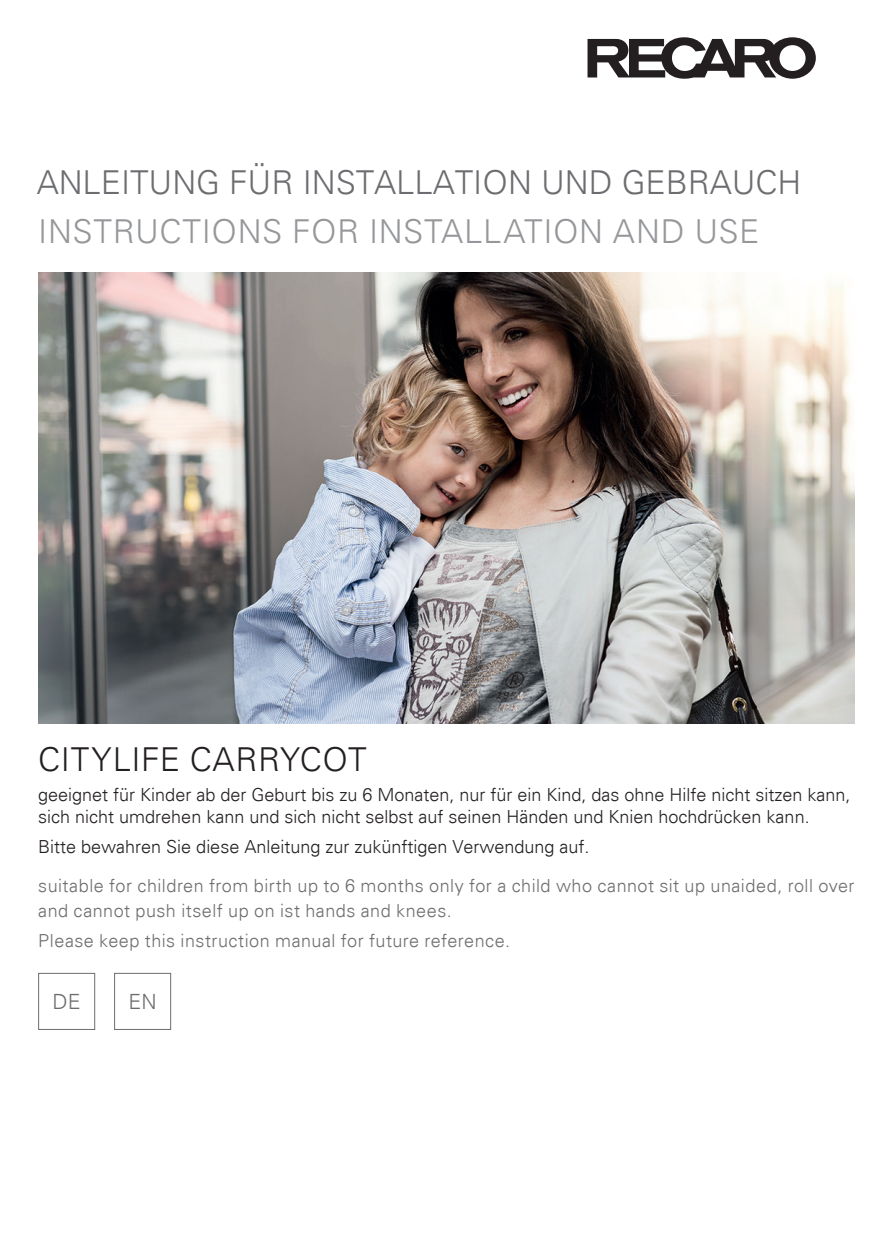
<style>
.page{position:relative;width:893px;height:1259px;background:#fff}
.page>*{position:absolute;margin:0;border:0;box-sizing:border-box;transform-origin:0 0}
.t1{font:300 33px "Univers";color:#6c6d70}
.t2{font:300 33px "Univers";letter-spacing:.02em;color:#95979a}
.t3{font:300 33px "Univers";letter-spacing:.015em;color:#231f20}
.t4{font:300 21px "Univers";color:#6c6d70}
.t5{font:300 18px/21.6px "Univers";color:#231f20}
.t6{font:300 18px/25.2px "Univers";letter-spacing:.025em;color:#6c6d70}
</style>
<div class="page">
<svg style="left:587px;top:37px;width:229px;height:42px"></svg>
<div style="left:38px;top:973px;width:57px;height:56px;border:1px solid #6c6d70"></div>
<div style="left:114px;top:973px;width:57px;height:56px;border:1px solid #6c6d70"></div>
<img style="left:38px;top:272px;width:817px;height:451px">
<h1 class="t1" style="left:37px;top:163px;width:64px">Anleit</h1>
<h1 class="t1" style="left:149px;top:163px;width:629px">ung für Installati on und Gebrauch</h1>
<h1 class="t2" style="left:38px;top:212px;width:129px">Inst ructi</h1>
<h1 class="t2" style="left:211px;top:212px;width:517px">ons for inst all ati on and use</h1>
<h1 class="t3" style="left:38px;top:739px;width:322px">CITYLIFE Carryc ot</h1>
<p class="t5" style="left:38px;top:784px;width:814px">geeignet für Kinder ab der Geburt bis zu 6 Monaten, nur für ein Kind, das ohne Hilfe nicht sitzen kann, sich nicht umdrehen kann und sich nicht selbst auf seinen Händen und Knien hochdrücken kann.</p>
<p class="t5" style="left:38px;top:836px;width:553px">Bitte bewahren Sie diese Anleitung zur zukünftigen Verwendung auf.</p>
<p class="t6" style="left:38px;top:873px;width:818px">suitable for children from birth up to 6 months only for a child who cannot sit up unaided, roll over and cannot push itself up on ist hands and knees.</p>
<p class="t6" style="left:38px;top:928px;width:473px">Please keep this instruction manual for future reference.</p>
<p class="t4" style="left:53px;top:989px;width:30px">DE</p>
<p class="t4" style="left:129px;top:989px;width:28px">EN</p>
</div>
